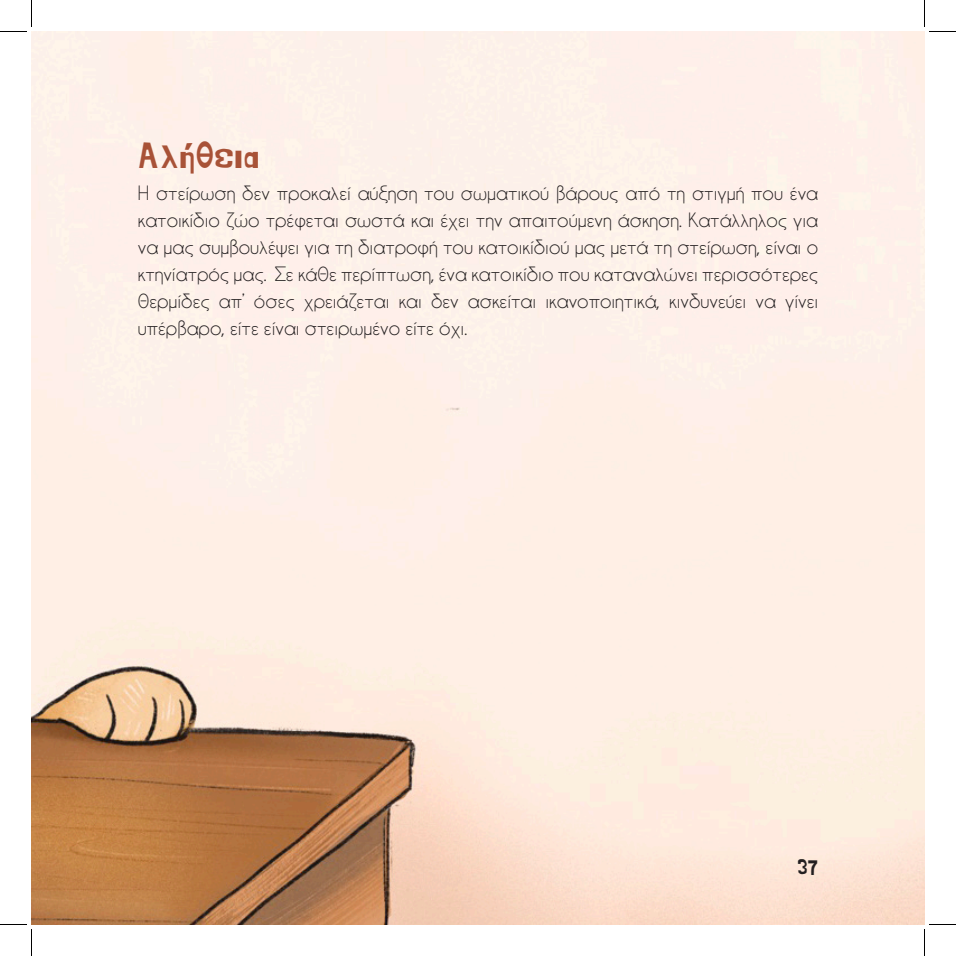
<style>
.page{position:relative;width:956px;height:956px;background:#fff}
.page>*{position:absolute;margin:0;border:0;box-sizing:border-box;transform-origin:0 0}
.t1{font:37.5px "Jingleberry";letter-spacing:.025em;color:#a85237}
.t2{font:21px/27px "Champagne&Limousines";color:#231f20;text-align:justify}
.t3{font:21px "Jingleberry";color:#231f20}
</style>
<div class="page">
<img style="left:32px;top:32px;width:892px;height:892px">
<svg style="left:0;top:0;width:32px;height:32px"></svg>
<svg style="left:0;top:924px;width:32px;height:32px"></svg>
<svg style="left:924px;top:0;width:32px;height:32px"></svg>
<svg style="left:924px;top:924px;width:32px;height:32px"></svg>
<p class="t1" style="left:138px;top:122px;width:123px">Αλήθεια</p>
<p class="t2" style="left:138px;top:179px;width:682px">Η στείρωση δεν προκαλεί αύξηση του σωματικού βάρους από τη στιγμή που ένα κατοικίδιο ζώο τρέφεται σωστά και έχει την απαιτούμενη άσκηση. Κατάλληλος για να μας συμβουλέψει για τη διατροφή του κατοικίδιού μας μετά τη στείρωση, είναι ο κτηνίατρός μας. Σε κάθε περίπτωση, ένα κατοικίδιο που καταναλώνει περισσότερες θερμίδες απ’ όσες χρειάζεται και δεν ασκείται ικανοποιητικά, κινδυνεύει να γίνει υπέρβαρο, είτε είναι στειρωμένο είτε όχι.</p>
<p class="t3" style="left:797px;top:849px;width:23px">37</p>
</div>
